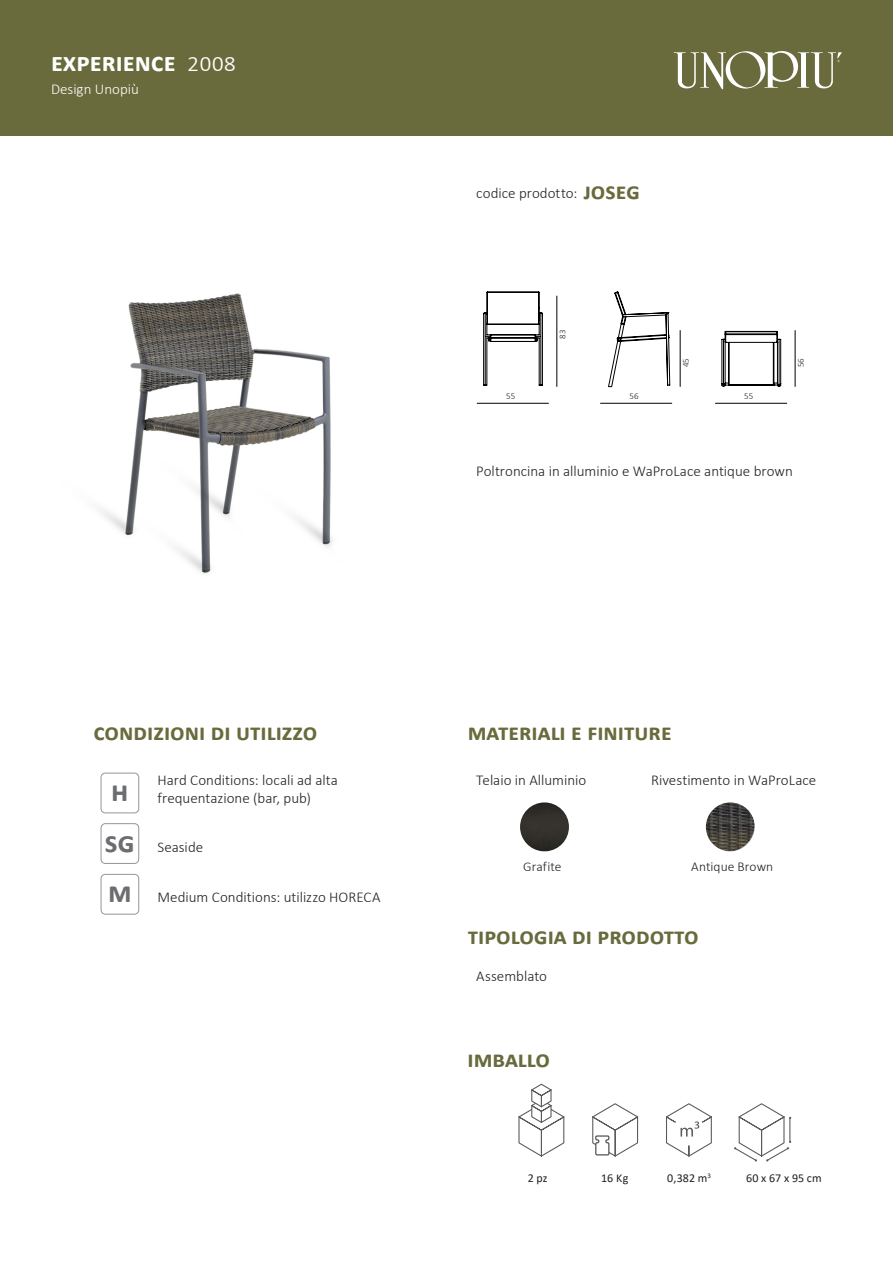
<style>
.page{position:relative;width:893px;height:1263px;background:#fff}
.page>*{position:absolute;margin:0;border:0;box-sizing:border-box;transform-origin:0 0}
.Simboli{font:700 30px "Calibri";color:#6c6d70}
.t1{font:700 27px "Calibri";color:#fff}
.Titoli{font:700 24px "Calibri";color:#696b3d}
.Descrizioni{font:300 15px "Calibri";color:#231f20}
.Descrizioni_simboli{font:300 15px/18px "Calibri";color:#231f20}
.t2{font:300 15px "Calibri";color:#fff}
.Descrizioni_simboli-2{font:300 13.5px "Calibri";letter-spacing:.005em;color:#231f20}
.Descrizioni_simboli-3{font:12px "Calibri";letter-spacing:.01em;color:#231f20}
.Descrizioni-2{font:300 9px "Calibri";letter-spacing:.015em;color:#231f20}
.s1{font-weight:300}
</style>
<div class="page">
<div style="left:0;top:0;width:893px;height:135px;background:#696b3d"></div>
<svg style="left:674px;top:51px;width:168px;height:38px"></svg>
<svg style="left:592px;top:1103px;width:47px;height:54px"></svg>
<svg style="left:666px;top:1103px;width:46px;height:54px"></svg>
<svg style="left:734px;top:1103px;width:57px;height:59px"></svg>
<svg style="left:518px;top:1083px;width:47px;height:74px"></svg>
<div style="left:101px;top:773px;width:38px;height:40px;border:1px solid #939598;border-radius:4px"></div>
<div style="left:101px;top:823px;width:38px;height:41px;border:1px solid #939598;border-radius:4px"></div>
<div style="left:101px;top:874px;width:38px;height:40px;border:1px solid #939598;border-radius:4px"></div>
<img style="left:100px;top:293px;width:232px;height:281px">
<svg style="left:483px;top:292px;width:59px;height:93px"></svg>
<svg style="left:722px;top:331px;width:59px;height:55px"></svg>
<hr style="left:477px;top:403px;width:71px;height:1px;background:#000">
<hr style="left:600px;top:403px;width:72px;height:1px;background:#000">
<hr style="left:715px;top:403px;width:72px;height:1px;background:#000">
<hr style="left:557px;top:296px;width:1px;height:90px;background:#000">
<hr style="left:680px;top:330px;width:1px;height:56px;background:#000">
<hr style="left:795px;top:330px;width:1px;height:56px;background:#000">
<svg style="left:608px;top:292px;width:62px;height:95px"></svg>
<img style="left:706px;top:802px;width:49px;height:49px;border-radius:24px">
<img style="left:520px;top:802px;width:49px;height:49px;border-radius:24px">
<p class="t1" style="left:51px;top:43px;width:187px">experience <span class="s1">2008</span></p>
<p class="t2" style="left:51px;top:79px;width:89px">Design Unopiù</p>
<p class="Descrizioni" style="left:476px;top:183px;width:103px">codice prodotto:</p>
<p class="Titoli" style="left:584px;top:174px;width:55px">joseg</p>
<p class="Descrizioni-2" style="left:557px;top:339px;width:11px;rotate:-90deg">83</p>
<p class="Descrizioni-2" style="left:680px;top:367px;width:11px;rotate:-90deg">45</p>
<p class="Descrizioni-2" style="left:795px;top:367px;width:11px;rotate:-90deg">56</p>
<p class="Descrizioni-2" style="left:506px;top:391px;width:11px">55</p>
<p class="Descrizioni-2" style="left:629px;top:391px;width:11px">56</p>
<p class="Descrizioni-2" style="left:744px;top:391px;width:11px">55</p>
<p class="Descrizioni" style="left:476px;top:461px;width:318px">Poltroncina in alluminio e WaProLace antique brown</p>
<p class="Titoli" style="left:94px;top:715px;width:225px">CONDIZIONI DI UTILIZZO</p>
<p class="Simboli" style="left:111px;top:770px;width:19px">H</p>
<p class="Simboli" style="left:105px;top:820px;width:32px">SG</p>
<p class="Descrizioni_simboli" style="left:158px;top:771px;width:182px">Hard Conditions: locali ad alta frequentazione (bar, pub)</p>
<p class="Descrizioni_simboli" style="left:158px;top:837px;width:47px">Seaside</p>
<p class="Simboli" style="left:108px;top:871px;width:25px">M</p>
<p class="Descrizioni_simboli" style="left:158px;top:888px;width:224px">Medium Conditions: utilizzo HORECA</p>
<p class="Titoli" style="left:468px;top:715px;width:192px">MATERIALI E FINITURE</p>
<p class="Descrizioni" style="left:476px;top:770px;width:112px">Telaio in Alluminio</p>
<p class="Descrizioni" style="left:651px;top:770px;width:167px">Rivestimento in WaProLace</p>
<p class="Descrizioni_simboli-2" style="left:523px;top:858px;width:40px">Grafite</p>
<p class="Descrizioni_simboli-2" style="left:691px;top:858px;width:83px">Antique Brown</p>
<p class="Titoli" style="left:468px;top:919px;width:232px">TIPOLOGIA DI PRODOTTO</p>
<p class="Descrizioni" style="left:476px;top:966px;width:72px">Assemblato</p>
<p class="Titoli" style="left:468px;top:1042px;width:84px">IMBALLO</p>
<p class="Descrizioni_simboli-3" style="left:528px;top:1170px;width:21px">2 pz</p>
<p class="Descrizioni_simboli-3" style="left:601px;top:1170px;width:29px">16 Kg</p>
<p class="Descrizioni_simboli-3" style="left:667px;top:1170px;width:45px">0,382 m<sup>3</sup></p>
<p class="Descrizioni_simboli-3" style="left:746px;top:1170px;width:77px">60 x 67 x 95 cm</p>
</div>
